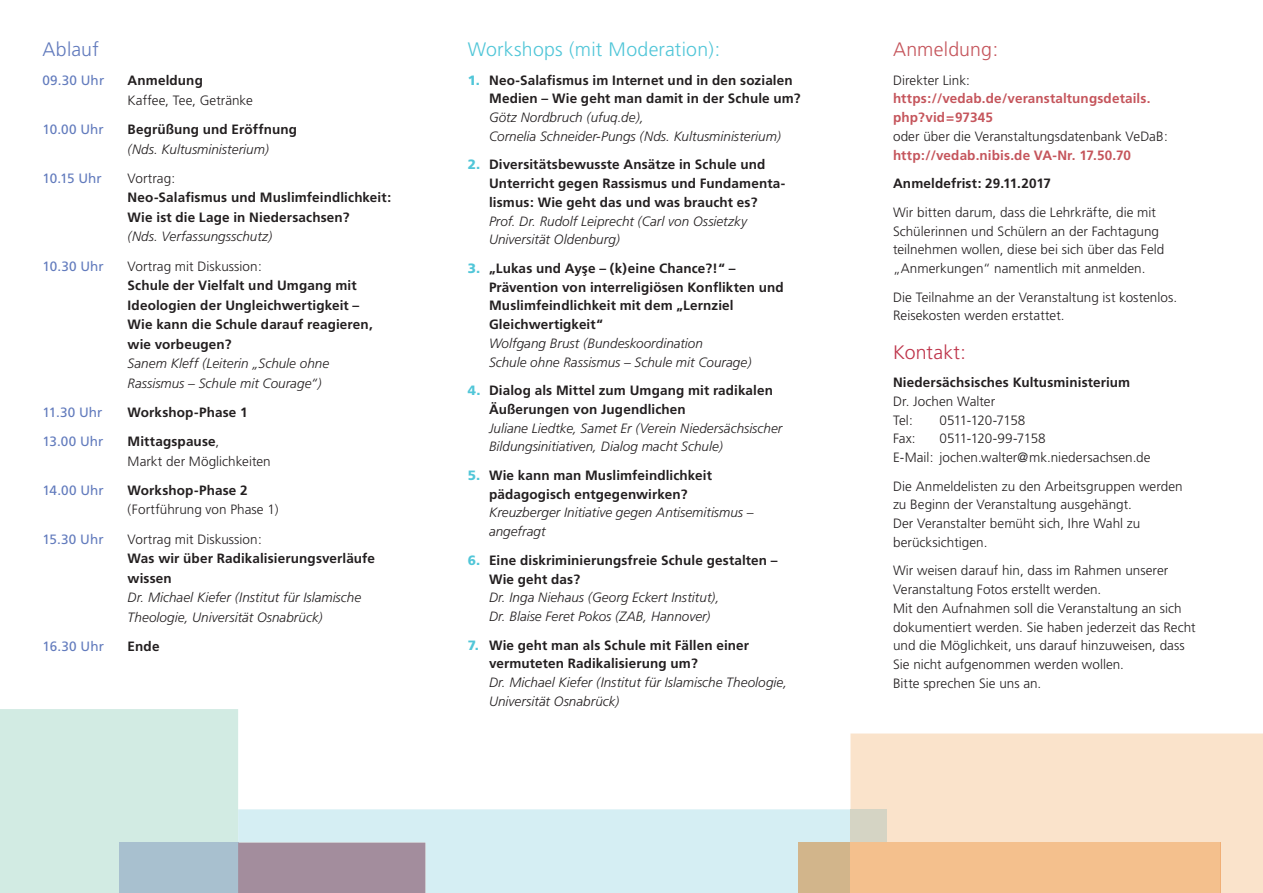
<style>
.page{position:relative;width:1263px;height:893px;background:#fff}
.page>*{position:absolute;margin:0;border:0;box-sizing:border-box;transform-origin:0 0}
.t1{font:300 19.5px "Frutiger";letter-spacing:.01em;color:#51c6d8}
.t2{font:300 19.5px "Frutiger";letter-spacing:.01em;color:#c5555c}
.t3{font:300 19.5px "Frutiger";letter-spacing:.01em;color:#be344a}
.t4{font:300 19.5px "Frutiger";letter-spacing:.01em;color:#627bbd}
.t5{font:700 13.5px/18.8px "Frutiger";letter-spacing:.01em;color:#231f20}
.t6{font:300 13.5px/18.8px "Frutiger";color:#231f20}
.t7{font:italic 300 13.5px/18.8px "Frutiger";color:#231f20}
.t8{font:700 13.5px/18.8px "Frutiger";letter-spacing:.01em;color:#c5555c}
.t9{font:13.5px "Frutiger";letter-spacing:.005em;color:#627bbd}
.t10{font:300 13.5px "Frutiger";letter-spacing:-.05em;color:#231f20}
.s1{font-weight:700}
.s2{font-weight:900;color:#51c6d8}
</style>
<div class="page">
<div style="left:238px;top:809px;width:612px;height:84px;background:#d5eef3"></div>
<div style="left:850px;top:733px;width:413px;height:160px;background:#fae3cb"></div>
<div style="left:850px;top:809px;width:37px;height:34px;background:#d5d4c4"></div>
<div style="left:798px;top:843px;width:52px;height:50px;background:#d2b58b"></div>
<div style="left:238px;top:843px;width:187px;height:50px;background:#a38d9d"></div>
<div style="left:850px;top:843px;width:370px;height:50px;background:#f4c08d"></div>
<svg style="left:0;top:709px;width:238px;height:184px;background:#cce5e0"></svg>
<h1 class="t4" style="left:43px;top:38px;width:58px">Ablauf</h1>
<p class="t9" style="left:43px;top:73px;width:63px">09.30 Uhr</p>
<p class="t5" style="left:128px;top:71px;width:77px">Anmeldung</p>
<p class="t6" style="left:128px;top:91px;width:127px">Kaffee, Tee, Getränke</p>
<p class="t9" style="left:43px;top:122px;width:63px">10.00 Uhr</p>
<p class="t5" style="left:128px;top:120px;width:171px">Begrüßung und Eröffnung</p>
<p class="t7" style="left:128px;top:140px;width:143px">(Nds. Kultusministerium)</p>
<p class="t9" style="left:43px;top:170px;width:61px">10.15 Uhr</p>
<p class="t6" style="left:128px;top:169px;width:49px">Vortrag:</p>
<p class="t5" style="left:128px;top:188px;width:265px;line-height:19.5px">Neo-Salafismus und Muslimfeindlichkeit:<br>Wie ist die Lage in Niedersachsen?</p>
<p class="t7" style="left:128px;top:227px;width:146px">(Nds. Verfassungsschutz)</p>
<p class="t9" style="left:43px;top:258px;width:63px">10.30 Uhr</p>
<p class="t6" style="left:128px;top:257px;width:136px">Vortrag mit Diskussion:</p>
<p class="t5" style="left:128px;top:276px;width:247px;line-height:19.5px">Schule der Vielfalt und Umgang mit<br>Ideologien der Ungleichwertigkeit –<br>Wie kann die Schule darauf reagieren, wie vorbeugen?</p>
<p class="t7" style="left:128px;top:354px;width:203px;line-height:19.5px">Sanem Kleff (Leiterin „Schule ohne<br>Rassismus – Schule mit Courage“)</p>
<p class="t9" style="left:43px;top:404px;width:62px">11.30 Uhr</p>
<p class="t5" style="left:128px;top:403px;width:122px">Workshop-Phase 1</p>
<p class="t9" style="left:43px;top:433px;width:63px">13.00 Uhr</p>
<p class="t6" style="left:128px;top:432px;width:145px;line-height:19.5px"><span class="s1">Mittagspause</span>,<br>Markt der Möglichkeiten</p>
<p class="t9" style="left:43px;top:482px;width:63px">14.00 Uhr</p>
<p class="t5" style="left:128px;top:481px;width:122px">Workshop-Phase 2</p>
<p class="t6" style="left:128px;top:500px;width:152px">(Fortführung von Phase 1)</p>
<p class="t9" style="left:43px;top:531px;width:63px">15.30 Uhr</p>
<p class="t6" style="left:128px;top:530px;width:136px">Vortrag mit Diskussion:</p>
<p class="t5" style="left:128px;top:549px;width:249px;line-height:19.5px">Was wir über Radikalisierungsverläufe wissen</p>
<p class="t7" style="left:128px;top:588px;width:235px;line-height:19.5px">Dr. Michael Kiefer (Institut für Islamische<br>Theologie, Universität Osnabrück)</p>
<p class="t9" style="left:43px;top:638px;width:63px">16.30 Uhr</p>
<p class="t5" style="left:128px;top:637px;width:33px">Ende</p>
<h1 class="t1" style="left:468px;top:38px;width:254px">Workshops (mit Moderation):</h1>
<p class="t5" style="left:489px;top:71px;width:313px;text-indent:-21px"><span class="s2">1.</span> Neo-Salafismus im Internet und in den sozialen<br>Medien – Wie geht man damit in der Schule um?</p>
<p class="t7" style="left:489px;top:108px;width:293px">Götz Nordbruch (ufuq.de),<br>Cornelia Schneider-Pungs (Nds. Kultusministerium)</p>
<p class="t5" style="left:489px;top:155px;width:298px;text-indent:-21px"><span class="s2">2.</span> Diversitätsbewusste Ansätze in Schule und<br>Unterricht gegen Rassismus und Fundamenta&shy;lismus: Wie geht das und was braucht es?</p>
<p class="t7" style="left:489px;top:212px;width:260px">Prof. Dr. Rudolf Leiprecht (Carl von Ossietzky<br>Universität Oldenburg)</p>
<p class="t5" style="left:489px;top:259px;width:296px;text-indent:-21px"><span class="s2">3.</span> „Lukas und Ayse – (k)eine Chance?!“ – Prävention von interreligiösen Konflikten und Muslimfeindlichkeit mit dem „Lernziel Gleichwertigkeit“</p>
<p class="t7" style="left:489px;top:334px;width:264px">Wolfgang Brust (Bundeskoordination<br>Schule ohne Rassismus – Schule mit Courage)</p>
<p class="t5" style="left:489px;top:381px;width:285px;text-indent:-21px"><span class="s2">4.</span> Dialog als Mittel zum Umgang mit radikalen<br>Äußerungen von Jugendlichen</p>
<p class="t7" style="left:489px;top:419px;width:295px">Juliane Liedtke, Samet Er (Verein Niedersächsischer<br>Bildungsinitiativen, Dialog macht Schule)</p>
<p class="t5" style="left:468px;top:466px;width:246px;text-align:center"><span class="s2">5.</span> Wie kann man Muslimfeindlichkeit pädagogisch entgegenwirken?</p>
<p class="t7" style="left:489px;top:504px;width:266px">Kreuzberger Initiative gegen Antisemitismus – angefragt</p>
<p class="t5" style="left:489px;top:551px;width:290px;text-indent:-21px"><span class="s2">6.</span> Eine diskriminierungsfreie Schule gestalten –<br>Wie geht das?</p>
<p class="t7" style="left:489px;top:588px;width:232px">Dr. Inga Niehaus (Georg Eckert Institut),<br>Dr. Blaise Feret Pokos (ZAB, Hannover)</p>
<p class="t5" style="left:489px;top:635px;width:262px;text-indent:-21px"><span class="s2">7.</span> Wie geht man als Schule mit Fällen einer vermuteten Radikalisierung um?</p>
<p class="t7" style="left:489px;top:673px;width:300px">Dr. Michael Kiefer (Institut für Islamische Theologie,<br>Universität Osnabrück)</p>
<h1 class="t2" style="left:893px;top:38px;width:107px">Anmeldung:</h1>
<p class="t6" style="left:893px;top:71px;width:78px">Direkter Link:</p>
<p class="t8" style="left:893px;top:89px;width:259px">https://vedab.de/veranstaltungsdetails. php?vid=97345</p>
<p class="t6" style="left:893px;top:127px;width:276px">oder über die Veranstaltungsdatenbank VeDaB:</p>
<p class="t8" style="left:893px;top:146px;width:239px">http://vedab.nibis.de VA-Nr. 17.50.70</p>
<p class="t5" style="left:893px;top:174px;width:160px">Anmeldefrist: 29.11.2017</p>
<p class="t6" style="left:893px;top:203px;width:273px">Wir bitten darum, dass die Lehrkräfte, die mit Schülerinnen und Schülern an der Fachtagung teilnehmen wollen, diese bei sich über das Feld „Anmerkungen“ namentlich mit anmelden.</p>
<p class="t6" style="left:893px;top:288px;width:286px">Die Teilnahme an der Veranstaltung ist kostenlos.<br>Reisekosten werden erstattet.</p>
<h1 class="t3" style="left:893px;top:341px;width:74px">Kontakt:</h1>
<p class="t5" style="left:893px;top:373px;width:239px">Niedersächsisches Kultusministerium</p>
<p class="t6" style="left:893px;top:392px;width:104px">Dr. Jochen Walter<br>Tel:</p>
<p class="t10" style="left:939px;top:412px;width:87px">0511-120-7158</p>
<p class="t6" style="left:893px;top:429px;width:259px;text-indent:46px">0511-120-99-7158<br>E-Mail: jochen.walter@mk.niedersachsen.de</p>
<p class="t6" style="left:893px;top:477px;width:291px">Die Anmeldelisten zu den Arbeitsgruppen werden zu Beginn der Veranstaltung ausgehängt.<br>Der Veranstalter bemüht sich, Ihre Wahl zu berücksichtigen.</p>
<p class="t6" style="left:893px;top:561px;width:304px">Wir weisen darauf hin, dass im Rahmen unserer Veranstaltung Fotos erstellt werden.<br>Mit den Aufnahmen soll die Veranstaltung an sich dokumentiert werden. Sie haben jederzeit das Recht und die Möglichkeit, uns darauf hinzuweisen, dass Sie nicht aufgenommen werden wollen.<br>Bitte sprechen Sie uns an.</p>
<p class="t6" style="left:893px;top:429px;width:24px">Fax:</p>
</div>
